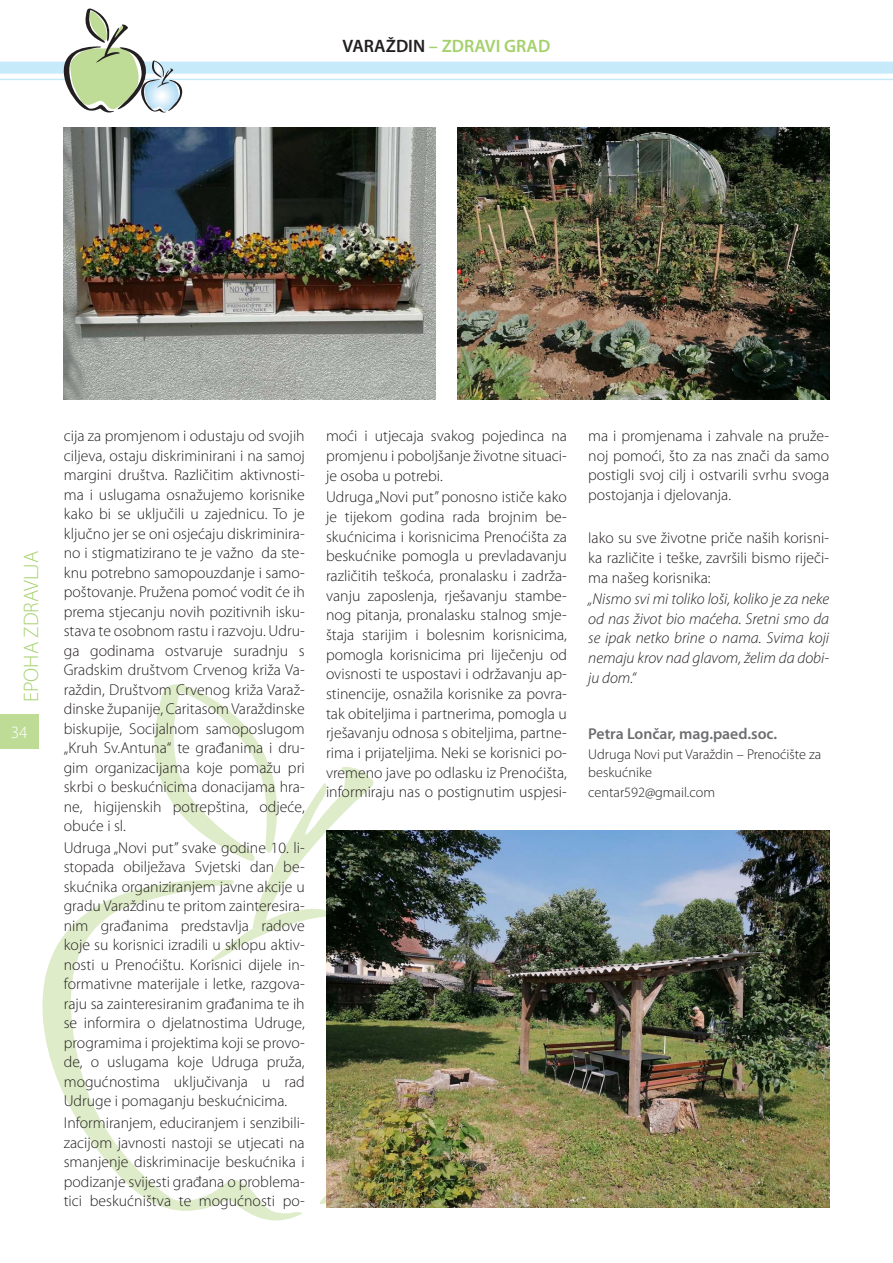
<style>
.page{position:relative;width:893px;height:1263px;background:#fff}
.page>*{position:absolute;margin:0;border:0;box-sizing:border-box;transform-origin:0 0}
.t1{font:300 21px "Myriad Pro";color:#a5d16d}
.t2{font:600 18px "Myriad Pro";color:#a5d16d}
.t3{font:300 17.25px "Myriad Pro";color:#fff}
.t4{font:300 15.75px/19.5px "Myriad Pro";color:#231f20;text-align:justify}
.t5{font:italic 300 15.75px/19.6px "Myriad Pro";color:#231f20;text-align:justify}
.t6{font:600 15.75px "Myriad Pro";color:#6c6d70}
.t7{font:300 14.25px/18.1px "Myriad Pro";color:#231f20}
.s1{color:#231f20}
</style>
<div class="page">
<div style="left:0;top:62px;width:893px;height:12px;background:#c6eafa"></div>
<hr style="left:0;top:79px;width:893px;height:1px;background:#c6eafa">
<svg style="left:63px;top:8px;width:120px;height:105px"></svg>
<div style="left:0;top:714px;width:38px;height:34px;background:#bfdc97"></div>
<svg style="left:42px;top:891px;width:261px;height:329px"></svg>
<svg style="left:131px;top:684px;width:243px;height:279px"></svg>
<img style="left:64px;top:128px;width:372px;height:271px">
<img style="left:326px;top:830px;width:503px;height:378px">
<img style="left:457px;top:128px;width:372px;height:271px">
<p class="t2" style="left:343px;top:34px;width:209px"><span class="s1">VARAŽDIN</span> – ZDRAVI GRAD</p>
<h1 class="t1" style="left:18px;top:702px;width:152px;rotate:-90deg">EPOHA ZDRAVLJA</h1>
<p class="t3" style="left:11px;top:722px;width:18px">34</p>
<p class="t4" style="left:64px;top:426px;width:242px">cija za promjenom i odustaju od svojih ciljeva, ostaju diskriminirani i na samoj margini društva. Različitim aktivnosti&shy;ma i uslugama osnažujemo korisnike kako bi se uključili u zajednicu. To je ključno jer se oni osjećaju diskriminira&shy;no i stigmatizirano te je važno da ste&shy;knu potrebno samopouzdanje i samo&shy;poštovanje. Pružena pomoć vodit će ih prema stjecanju novih pozitivnih isku&shy;stava te osobnom rastu i razvoju. Udru&shy;ga godinama ostvaruje suradnju s Gradskim društvom Crvenog križa Va&shy;raždin, Društvom Crvenog križa Varaž&shy;dinske županije, Caritasom Varaždinske biskupije, Socijalnom samoposlugom „Kruh Sv.Antuna“ te građanima i dru&shy;gim organizacijama koje pomažu pri skrbi o beskućnicima donacijama hra&shy;ne, higijenskih potrepština, odjeće, obuće i sl.</p>
<p class="t4" style="left:64px;top:838px;width:242px">Udruga „Novi put” svake godine 10. li&shy;stopada obilježava Svjetski dan be&shy;skućnika organiziranjem javne akcije u gradu Varaždinu te pritom zainteresira&shy;nim građanima predstavlja radove koje su korisnici izradili u sklopu aktiv&shy;nosti u Prenoćištu. Korisnici dijele in&shy;formativne materijale i letke, razgova&shy;raju sa zainteresiranim građanima te ih se informira o djelatnostima Udruge, programima i projektima koji se provo&shy;de, o uslugama koje Udruga pruža, mogućnostima uključivanja u rad Udruge i pomaganju beskućnicima.</p>
<p class="t4" style="left:64px;top:1113px;width:242px">Informiranjem, educiranjem i senzibili&shy;zacijom javnosti nastoji se utjecati na smanjenje diskriminacije beskućnika i podizanje svijesti građana o problema&shy;tici beskućništva te mogućnosti po-</p>
<p class="t4" style="left:326px;top:426px;width:242px">moći i utjecaja svakog pojedinca na promjenu i poboljšanje životne situaci&shy;je osoba u potrebi.</p>
<p class="t4" style="left:326px;top:487px;width:242px">Udruga „Novi put” ponosno ističe kako je tijekom godina rada brojnim be&shy;skućnicima i korisnicima Prenoćišta za beskućnike pomogla u prevladavanju različitih teškoća, pronalasku i zadrža&shy;vanju zaposlenja, rješavanju stambe&shy;nog pitanja, pronalasku stalnog smje&shy;štaja starijim i bolesnim korisnicima, pomogla korisnicima pri liječenju od ovisnosti te uspostavi i održavanju ap&shy;stinencije, osnažila korisnike za povra&shy;tak obiteljima i partnerima, pomogla u rješavanju odnosa s obiteljima, partne&shy;rima i prijateljima. Neki se korisnici po&shy;vremeno jave po odlasku iz Prenoćišta, informiraju nas o postignutim uspjesi-</p>
<p class="t4" style="left:588px;top:426px;width:242px">ma i promjenama i zahvale na pruže&shy;noj pomoći, što za nas znači da samo postigli svoj cilj i ostvarili svrhu svoga postojanja i djelovanja.</p>
<p class="t4" style="left:588px;top:528px;width:242px">Iako su sve životne priče naših korisni&shy;ka različite i teške, završili bismo riječi&shy;ma našeg korisnika:</p>
<p class="t5" style="left:588px;top:589px;width:242px">„Nismo svi mi toliko loši, koliko je za neke od nas život bio maćeha. Sretni smo da se ipak netko brine o nama. Svima koji nemaju krov nad glavom, želim da dobi&shy;ju dom.“</p>
<p class="t6" style="left:588px;top:723px;width:191px">Petra Lončar, mag.paed.soc.</p>
<p class="t7" style="left:588px;top:745px;width:234px">Udruga Novi put Varaždin – Prenoćište za beskućnike</p>
<p class="t7" style="left:588px;top:783px;width:128px">centar592@gmail.com</p>
</div>
